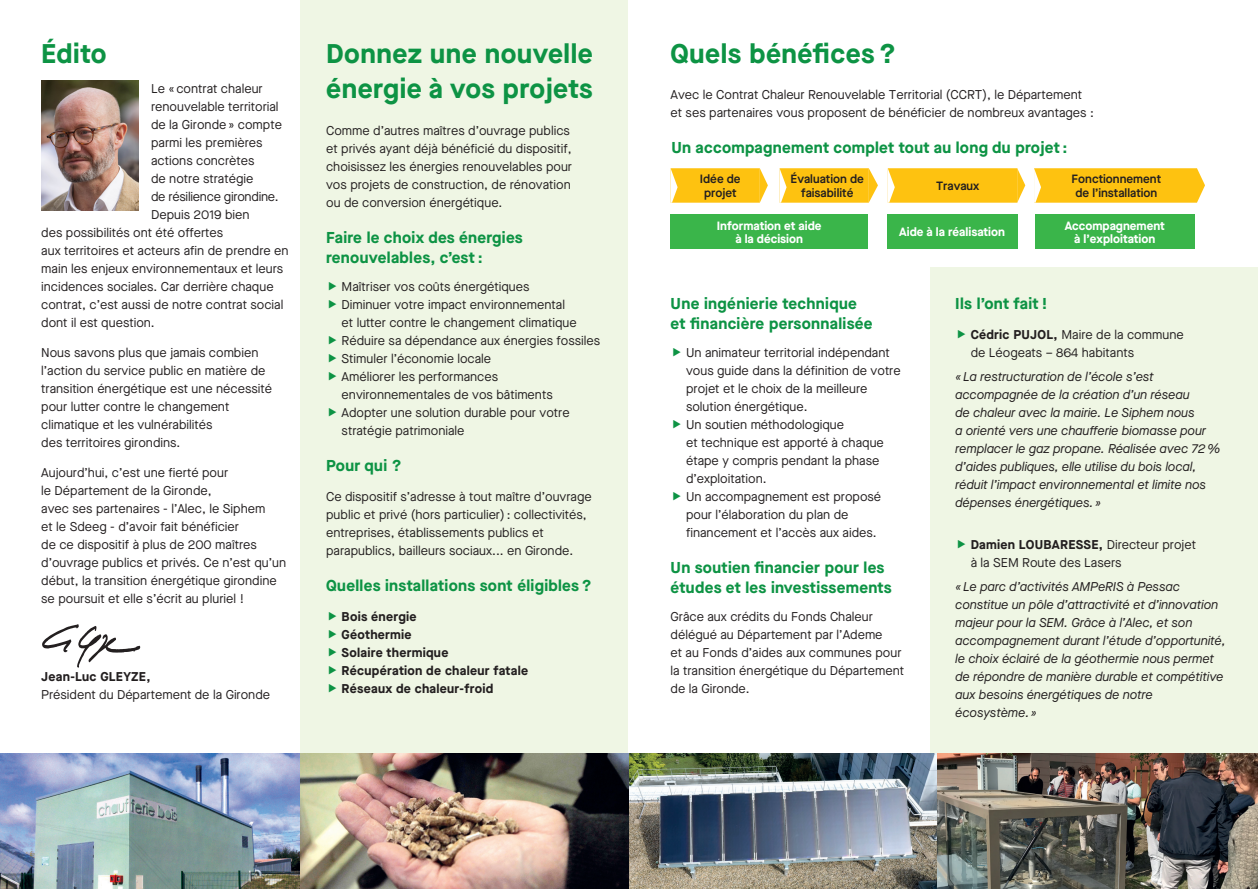
<style>
.page{position:relative;width:1258px;height:889px;background:#fff}
.page>*{position:absolute;margin:0;border:0;box-sizing:border-box;transform-origin:0 0}
.T2{font:700 27px/34.5px "Maison Neue";letter-spacing:.02em;color:#0d9344}
.T3{font:700 15.75px/19.5px "Maison Neue";letter-spacing:.02em;color:#0d9344}
.COURANT{font:12.75px/18px "Maison Neue";color:#231f20}
.TEMOIGNAGES{font:italic 12.75px/18px "Maison Neue";letter-spacing:-.01em;color:#231f20}
.COURANT-2{font:700 12.75px "Maison Neue";letter-spacing:.02em;color:#231f20}
.COURANT-3{font:12.75px "Maison Neue";letter-spacing:-.02em;color:#231f20}
.COURANT_Schema{font:700 12px/13.5px "Maison Neue";color:#fff;text-align:center}
.COURANT_Schema-2{font:600 12px/13.5px "Maison Neue";color:#231f20;text-align:center}
.s1{font-weight:700}
</style>
<div class="page">
<div style="left:930px;top:267px;width:328px;height:622px;background:#eff6e4"></div>
<div style="left:301px;top:0;width:327px;height:889px;background:#eff6e4"></div>
<svg style="left:42px;top:624px;width:98px;height:43px"></svg>
<img style="left:41px;top:80px;width:97px;height:131px">
<div style="left:670px;top:215px;width:198px;height:34px;background:#3ab54a"></div>
<div style="left:887px;top:215px;width:130px;height:34px;background:#3ab54a"></div>
<div style="left:1035px;top:215px;width:159px;height:34px;background:#3ab54a"></div>
<svg style="left:671px;top:168px;width:97px;height:35px;background:#fec726"></svg>
<svg style="left:780px;top:168px;width:98px;height:35px;background:#fec727"></svg>
<svg style="left:888px;top:168px;width:137px;height:35px;background:#fec620"></svg>
<svg style="left:1034px;top:168px;width:171px;height:35px;background:#fec51e"></svg>
<img style="left:0;top:753px;width:1257px;height:136px">
<p class="T2" style="left:41px;top:35px;width:67px">Édito</p>
<p class="COURANT" style="left:151px;top:79px;width:113px">Le « contrat chaleur</p>
<p class="COURANT" style="left:151px;top:97px;width:129px">renouvelable territorial</p>
<p class="COURANT" style="left:151px;top:115px;width:132px">de la Gironde » compte</p>
<p class="COURANT" style="left:151px;top:133px;width:113px">parmi les premières</p>
<p class="COURANT" style="left:151px;top:151px;width:105px">actions concrètes</p>
<p class="COURANT" style="left:151px;top:169px;width:104px">de notre stratégie</p>
<p class="COURANT-3" style="left:151px;top:188px;width:129px">de résilience girondine.</p>
<p class="COURANT" style="left:151px;top:205px;width:100px">Depuis 2019 bien</p>
<p class="COURANT" style="left:41px;top:223px;width:183px">des possibilités ont été offertes</p>
<p class="COURANT" style="left:41px;top:241px;width:249px">aux territoires et acteurs afin de prendre en</p>
<p class="COURANT" style="left:41px;top:259px;width:244px">main les enjeux environnementaux et leurs</p>
<p class="COURANT" style="left:41px;top:277px;width:234px">incidences sociales. Car derrière chaque</p>
<p class="COURANT" style="left:41px;top:295px;width:244px">contrat, c’est aussi de notre contrat social</p>
<p class="COURANT" style="left:41px;top:313px;width:115px">dont il est question.</p>
<p class="COURANT" style="left:41px;top:343px;width:232px">Nous savons plus que jamais combien l’action du service public en matière de transition énergétique est une nécessité pour lutter contre le changement climatique et les vulnérabilités<br>des territoires girondins.</p>
<p class="COURANT" style="left:41px;top:463px;width:246px">Aujourd’hui, c’est une fierté pour<br>le Département de la Gironde,<br>avec ses partenaires - l’Alec, le Siphem<br>et le Sdeeg - d’avoir fait bénéficier<br>de ce dispositif à plus de 200 maîtres d’ouvrage publics et privés. Ce n’est qu’un début, la transition énergétique girondine se poursuit et elle s’écrit au pluriel !</p>
<p class="COURANT-2" style="left:41px;top:667px;width:111px">Jean-Luc GLEYZE,</p>
<p class="COURANT" style="left:41px;top:685px;width:230px">Président du Département de la Gironde</p>
<p class="T2" style="left:326px;top:35px;width:268px">Donnez une nouvelle énergie à vos projets</p>
<p class="COURANT" style="left:326px;top:121px;width:247px">Comme d’autres maîtres d’ouvrage publics et privés ayant déjà bénéficié du dispositif, choisissez les énergies renouvelables pour vos projets de construction, de rénovation ou de conversion énergétique.</p>
<p class="T3" style="left:326px;top:227px;width:198px">Faire le choix des énergies renouvelables, c’est :</p>
<p class="COURANT" style="left:342px;top:277px;width:189px">Maîtriser vos coûts énergétiques</p>
<p class="COURANT" style="left:342px;top:295px;width:237px">Diminuer votre impact environnemental et lutter contre le changement climatique</p>
<p class="COURANT" style="left:342px;top:331px;width:260px">Réduire sa dépendance aux énergies fossiles</p>
<p class="COURANT" style="left:342px;top:349px;width:151px">Stimuler l’économie locale</p>
<p class="COURANT" style="left:342px;top:367px;width:213px">Améliorer les performances environnementales de vos bâtiments</p>
<p class="COURANT" style="left:342px;top:403px;width:230px">Adopter une solution durable pour votre stratégie patrimoniale</p>
<p class="T3" style="left:326px;top:455px;width:77px">Pour qui ?</p>
<p class="COURANT" style="left:326px;top:487px;width:267px">Ce dispositif s’adresse à tout maître d’ouvrage public et privé (hors particulier) : collectivités, entreprises, établissements publics et parapublics, bailleurs sociaux... en Gironde.</p>
<p class="T3" style="left:326px;top:575px;width:267px">Quelles installations sont éligibles ?</p>
<p class="COURANT-2" style="left:342px;top:607px;width:77px">Bois énergie</p>
<p class="COURANT-2" style="left:342px;top:625px;width:72px">Géothermie</p>
<p class="COURANT-2" style="left:342px;top:643px;width:108px">Solaire thermique</p>
<p class="COURANT-2" style="left:342px;top:661px;width:188px">Récupération de chaleur fatale</p>
<p class="COURANT-2" style="left:342px;top:679px;width:153px">Réseaux de chaleur-froid</p>
<p class="T2" style="left:671px;top:35px;width:227px">Quels bénéfices ?</p>
<p class="COURANT" style="left:671px;top:85px;width:425px">Avec le Contrat Chaleur Renouvelable Territorial (CCRT), le Département et ses partenaires vous proposent de bénéficier de nombreux avantages :</p>
<p class="T3" style="left:671px;top:137px;width:398px">Un accompagnement complet tout au long du projet :</p>
<p class="COURANT_Schema-2" style="left:700px;top:172px;width:42px">Idée de projet</p>
<p class="COURANT_Schema-2" style="left:791px;top:172px;width:75px">Évaluation de faisabilité</p>
<p class="COURANT_Schema-2" style="left:936px;top:179px;width:45px">Travaux</p>
<p class="COURANT_Schema-2" style="left:1071px;top:172px;width:91px">Fonctionnement de l’installation</p>
<p class="COURANT_Schema" style="left:717px;top:218px;width:106px">Information et aide à la décision</p>
<p class="COURANT_Schema" style="left:899px;top:225px;width:107px">Aide à la réalisation</p>
<p class="COURANT_Schema" style="left:1065px;top:218px;width:102px">Accompagnement à l’exploitation</p>
<p class="T3" style="left:671px;top:293px;width:204px">Une ingénierie technique et financière personnalisée</p>
<p class="COURANT" style="left:686px;top:343px;width:216px">Un animateur territorial indépendant vous guide dans la définition de votre projet et le choix de la meilleure solution énergétique.</p>
<p class="COURANT" style="left:686px;top:415px;width:199px">Un soutien méthodologique<br>et technique est apporté à chaque étape y compris pendant la phase d’exploitation.</p>
<p class="COURANT" style="left:686px;top:487px;width:197px">Un accompagnement est proposé pour l’élaboration du plan de financement et l’accès aux aides.</p>
<p class="T3" style="left:671px;top:557px;width:223px">Un soutien financier pour les études et les investissements</p>
<p class="COURANT" style="left:671px;top:607px;width:235px">Grâce aux crédits du Fonds Chaleur délégué au Département par l’Ademe<br>et au Fonds d’aides aux communes pour la transition énergétique du Département de la Gironde.</p>
<p class="T3" style="left:955px;top:293px;width:94px">Ils l’ont fait !</p>
<p class="COURANT" style="left:971px;top:325px;width:215px"><span class="s1">Cédric PUJOL,</span> Maire de la commune de Léogeats – 864 habitants</p>
<p class="TEMOIGNAGES" style="left:955px;top:367px;width:267px">« La restructuration de l’école s’est accompagnée de la création d’un réseau<br>de chaleur avec la mairie. Le Siphem nous<br>a orienté vers une chaufferie biomasse pour remplacer le gaz propane. Réalisée avec 72 % d’aides publiques, elle utilise du bois local, réduit l’impact environnemental et limite nos dépenses énergétiques. »</p>
<p class="COURANT" style="left:971px;top:535px;width:227px"><span class="s1">Damien LOUBARESSE,</span> Directeur projet à la SEM Route des Lasers</p>
<p class="TEMOIGNAGES" style="left:955px;top:577px;width:272px">« Le parc d’activités AMPeRIS à Pessac constitue un pôle d’attractivité et d’innovation majeur pour la SEM. Grâce à l’Alec, et son accompagnement durant l’étude d’opportunité, le choix éclairé de la géothermie nous permet de répondre de manière durable et compétitive aux besoins énergétiques de notre écosystème. »</p>
</div>
